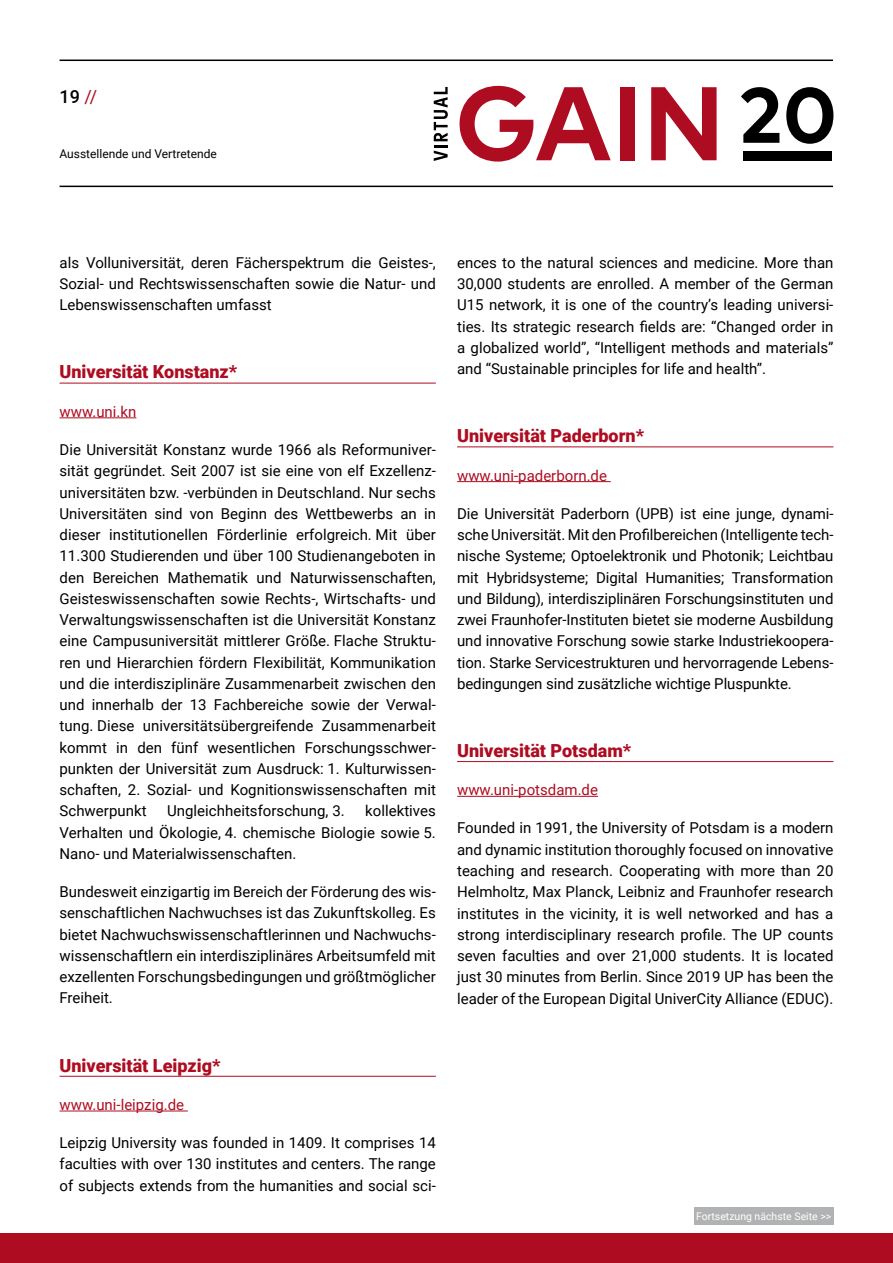
<style>
.page{position:relative;width:893px;height:1263px;background:#fff}
.page>*{position:absolute;margin:0;border:0;box-sizing:border-box;transform-origin:0 0}
.t1{font:900 18px "Roboto";color:#ae0c21}
.t2{font:500 18px "Roboto";color:#000}
.t3{font:15px/21.3px "Roboto";color:#000;text-align:justify}
.t4{font:15px "Roboto";color:#ae0c21}
.t5{font:12px "Roboto";color:#000}
.t6{font:10.5px "Roboto";color:#fff}
.s1{font-weight:400;color:#ae0c21}
</style>
<div class="page">
<hr style="left:60px;top:186px;width:773px;height:1px;background:#000">
<hr style="left:60px;top:60px;width:773px;height:1px;background:#000">
<div style="left:0;top:1233px;width:893px;height:30px;background:#ae0c21"></div>
<hr style="left:60px;top:383px;width:376px;height:1px;background:#ae0c21">
<hr style="left:60px;top:417px;width:76px;height:1px;background:#ae0c21">
<hr style="left:60px;top:1076px;width:376px;height:1px;background:#ae0c21">
<hr style="left:60px;top:1110px;width:128px;height:1px;background:#ae0c21">
<hr style="left:457px;top:446px;width:376px;height:1px;background:#ae0c21">
<hr style="left:457px;top:481px;width:154px;height:1px;background:#ae0c21">
<hr style="left:457px;top:761px;width:376px;height:1px;background:#ae0c21">
<hr style="left:457px;top:796px;width:141px;height:1px;background:#ae0c21">
<div style="left:694px;top:1208px;width:139px;height:17px;background:#b1b2b3"></div>
<svg style="left:460px;top:86px;width:151px;height:76px"></svg>
<div style="left:620px;top:87px;width:15px;height:73px;background:#ae0c21"></div>
<svg style="left:651px;top:87px;width:66px;height:73px"></svg>
<div style="left:743px;top:151px;width:89px;height:9px;background:#000"></div>
<svg style="left:741px;top:87px;width:38px;height:56px"></svg>
<svg style="left:786px;top:87px;width:47px;height:57px"></svg>
<svg style="left:434px;top:151px;width:14px;height:10px"></svg>
<hr style="left:434px;top:145px;width:14px;height:3px;background:#000">
<svg style="left:434px;top:87px;width:14px;height:54px"></svg>
<p class="t2" style="left:60px;top:84px;width:39px">19 <span class="s1">//</span></p>
<p class="t5" style="left:60px;top:145px;width:159px">Ausstellende und Vertretende</p>
<p class="t3" style="left:60px;top:251px;width:378px">als Volluniversität, deren Fächerspektrum die Geistes-, Sozial- und Rechtswissenschaften sowie die Natur- und Lebenswissenschaften umfasst</p>
<p class="t1" style="left:60px;top:359px;width:179px">Universität Konstanz*</p>
<p class="t4" style="left:60px;top:401px;width:78px">www.uni.kn</p>
<p class="t3" style="left:60px;top:438px;width:378px">Die Universität Konstanz wurde 1966 als Reformuniver&shy;sität gegründet. Seit 2007 ist sie eine von elf Exzellenz&shy;universitäten bzw. -verbünden in Deutschland. Nur sechs Universitäten sind von Beginn des Wettbewerbs an in dieser institutionellen Förderlinie erfolgreich. Mit über 11.300 Studierenden und über 100 Studienangeboten in den Bereichen Mathematik und Naturwissenschaften, Geisteswissenschaften sowie Rechts-, Wirtschafts- und Verwaltungswissenschaften ist die Universität Konstanz eine Campusuniversität mittlerer Größe. Flache Struktu&shy;ren und Hierarchien fördern Flexibilität, Kommunikation und die interdisziplinäre Zusammenarbeit zwischen den und innerhalb der 13 Fachbereiche sowie der Verwal&shy;tung. Diese universitätsübergreifende Zusammenarbeit kommt in den fünf wesentlichen Forschungsschwer&shy;punkten der Universität zum Ausdruck: 1. Kulturwissen&shy;schaften, 2. Sozial- und Kognitionswissenschaften mit Schwerpunkt</p>
<p class="t3" style="left:167px;top:800px;width:179px">Ungleichheitsforschung, 3.</p>
<p class="t3" style="left:60px;top:800px;width:378px;text-indent:306px">kollektives Verhalten und Ökologie, 4. chemische Biologie sowie 5.<br>Nano- und Materialwissenschaften.   </p>
<p class="t3" style="left:60px;top:881px;width:378px">Bundesweit einzigartig im Bereich der Förderung des wis&shy;senschaftlichen Nachwuchses ist das Zukunftskolleg. Es bietet Nachwuchswissenschaftlerinnen und Nachwuchs&shy;wissenschaftlern ein interdisziplinäres Arbeitsumfeld mit exzellenten Forschungsbedingungen und größtmöglicher Freiheit.</p>
<p class="t1" style="left:60px;top:1052px;width:162px">Universität Leipzig*</p>
<p class="t4" style="left:60px;top:1094px;width:126px">www.uni-leipzig.de</p>
<p class="t3" style="left:60px;top:1131px;width:378px">Leipzig University was founded in 1409. It comprises 14 faculties with over 130 institutes and centers. The range of subjects extends from the humanities and social sci-</p>
<p class="t3" style="left:457px;top:251px;width:378px">ences to the natural sciences and medicine. More than 30,000 students are enrolled. A member of the German U15 network, it is one of the country’s leading universi&shy;ties. Its strategic research fields are: “Changed order in a globalized world”, “Intelligent methods and materials” and “Sustainable principles for life and health”.</p>
<p class="t1" style="left:457px;top:423px;width:188px">Universität Paderborn*</p>
<p class="t4" style="left:457px;top:465px;width:151px">www.uni-paderborn.de</p>
<p class="t3" style="left:457px;top:502px;width:378px">Die Universität Paderborn (UPB) ist eine junge, dynami&shy;sche Universität. Mit den Profilbereichen (Intelligente tech&shy;nische Systeme; Optoelektronik und Photonik; Leichtbau mit Hybridsysteme; Digital Humanities; Transformation und Bildung), interdisziplinären Forschungsinstituten und zwei Fraunhofer-Instituten bietet sie moderne Ausbildung und innovative Forschung sowie starke Industriekoopera&shy;tion. Starke Servicestrukturen und hervorragende Lebens&shy;bedingungen sind zusätzliche wichtige Pluspunkte.</p>
<p class="t1" style="left:457px;top:738px;width:176px">Universität Potsdam*</p>
<p class="t4" style="left:457px;top:779px;width:142px">www.uni-potsdam.de</p>
<p class="t3" style="left:457px;top:817px;width:378px">Founded in 1991, the University of Potsdam is a modern and dynamic institution thoroughly focused on innovative teaching and research. Cooperating with more than 20<br>Helmholtz, Max Planck, Leibniz and Fraunhofer research institutes in the vicinity, it is well networked and has a strong interdisciplinary research profile. The UP counts seven faculties and over 21,000 students. It is located just 30 minutes from Berlin. Since 2019 UP has been the leader of the European Digital UniverCity Alliance (EDUC).</p>
<p class="t6" style="left:696px;top:1209px;width:137px">Fortsetzung nächste Seite &gt;&gt;</p>
</div>
